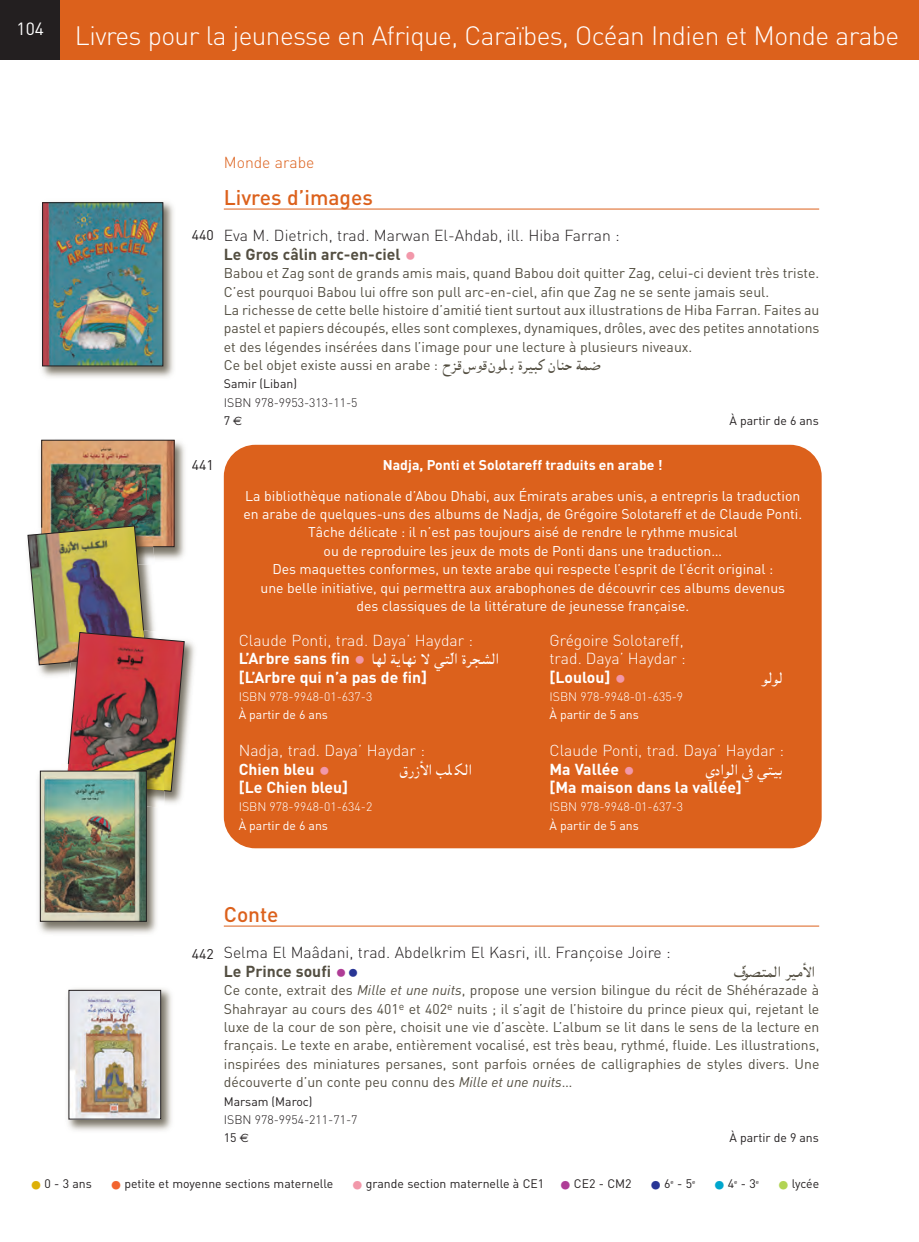
<style>
.page{position:relative;width:919px;height:1242px;background:#fff}
.page>*{position:absolute;margin:0;border:0;box-sizing:border-box;transform-origin:0 0}
.t1{font:300 26.25px "DIN";letter-spacing:-.02em;color:#fff}
.t2{font:500 21px "DIN";color:#dc611c}
.t3{font:17.5px "DIN";color:#fff}
.t4{font:300 15.75px/18.4px "DIN";color:#fff}
.t5{font:300 15.75px/18.4px "DIN";color:#231f20}
.t6{font:700 15.75px "DIN";color:#fff}
.t7{font:300 15.75px "DIN";color:#dc611c}
.t8{font:14px/18.4px "DIN";color:#534e41}
.t9{font:14px/18.4px "DIN";color:#fff;text-align:center}
.t10{font:14px "Arabic";color:#fff}
.t11{font:14px "DIN";color:#231f20}
.t12{font:300 12.25px/18.4px "DIN";color:#fff}
.t13{font:12.25px "DIN";color:#231f20}
.t14{font:300 12.25px/18.4px "DIN";color:#231f20}
.s1{font-weight:700;color:#534e41}
.s2{font-weight:700;font-size:24.5px;color:#f298aa}
.s3{font-family:"Arabic"}
.s4{font-weight:400}
.s5{font-family:"Euro Sans";font-weight:400;font-size:12.08px}
.s6{font-weight:700}
.s7{font-family:"DIN";font-weight:700;font-size:15.75px}
.s8{font-family:"DIN";font-weight:700;font-size:24.5px;color:#f298aa}
.s9{font-weight:700;font-size:24.5px;color:#af3d96}
.s10{font-weight:700;font-size:24.5px;color:#293695}
.s11{font-style:italic}
.s12{font-size:26.25px;color:#ddb008}
.s13{font-size:26.25px;color:#f2642f}
.s14{font-size:26.25px;color:#f298aa}
.s15{font-size:26.25px;color:#af3d96}
.s16{font-size:26.25px;color:#293695}
.s17{font-size:26.25px;color:#00a6cd}
.s18{font-size:26.25px;color:#b2d454}
</style>
<div class="page">
<div style="left:224px;top:445px;width:598px;height:403px;background:#dc611c;border-radius:32px"></div>
<hr style="left:918px;top:0;width:1px;height:60px;background:#dc611c">
<div style="left:0;top:0;width:918px;height:60px;background:#dc611c"></div>
<div style="left:0;top:0;width:60px;height:60px;background:#231f20"></div>
<hr style="left:224px;top:209px;width:595px;height:1px;background:#dc611c">
<hr style="left:224px;top:925px;width:595px;height:1px;background:#dc611c">
<img style="left:41px;top:201px;width:133px;height:177px">
<img style="left:44px;top:205px;width:117px;height:159px">
<div style="left:42px;top:203px;width:121px;height:163px;border:1px solid #231f20"></div>
<img style="left:40px;top:439px;width:145px;height:113px">
<img style="left:44px;top:442px;width:128px;height:84px">
<div style="left:42px;top:440px;width:132px;height:106px;border:1px solid #231f20"></div>
<img style="left:42px;top:518px;width:111px;height:8px">
<img style="left:164px;top:640px;width:31px;height:164px">
<img style="left:28px;top:526px;width:156px;height:265px">
<img style="left:33px;top:763px;width:124px;height:171px">
<img style="left:59px;top:763px;width:105px;height:45px">
<img style="left:67px;top:763px;width:97px;height:27px">
<img style="left:42px;top:773px;width:102px;height:146px">
<div style="left:40px;top:771px;width:106px;height:150px;border:1px solid #231f20"></div>
<img style="left:67px;top:988px;width:105px;height:143px">
<img style="left:71px;top:992px;width:88px;height:125px">
<div style="left:69px;top:990px;width:92px;height:129px;border:1px solid #231f20"></div>
<p class="t3" style="left:17px;top:19px;width:29px">104</p>
<p class="t1" style="left:75px;top:20px;width:826px">Livres pour la jeunesse en Afrique, Caraïbes, Océan Indien et Monde arabe</p>
<p class="t11" style="left:192px;top:227px;width:23px">440</p>
<p class="t7" style="left:224px;top:153px;width:92px">Monde arabe</p>
<p class="t2" style="left:224px;top:185px;width:151px">Livres d’images</p>
<p class="t5" style="left:224px;top:227px;width:398px">Eva M. Dietrich, trad. Marwan El-Ahdab, ill. Hiba Farran :<br><span class="s1">Le Gros câlin arc-en-ciel</span> <span class="s2">•</span></p>
<p class="t8" style="left:224px;top:264px;width:597px">Babou et Zag sont de grands amis mais, quand Babou doit quitter Zag, celui-ci devient très triste.<br>C’est pourquoi Babou lui offre son pull arc-en-ciel, afin que Zag ne se sente jamais seul.<br>La richesse de cette belle histoire d’amitié tient surtout aux illustrations de Hiba Farran. Faites au pastel et papiers découpés, elles sont complexes, dynamiques, drôles, avec des petites annotations et des légendes insérées dans l’image pour une lecture à plusieurs niveaux.<br>Ce bel objet existe aussi en arabe : <span class="s3">`l@ pË@ ÆÌ% I ÑjÎJ· ÆBÄY ÒÀy</span></p>
<p class="t14" style="left:224px;top:375px;width:135px"><span class="s4">Samir (Liban)<br></span>ISBN 978-9953-313-11-5<br><span class="s4">7</span> <span class="s5">€</span></p>
<p class="t13" style="left:730px;top:414px;width:91px">À partir de 6 ans</p>
<p class="t11" style="left:192px;top:456px;width:23px">441</p>
<p class="t9" style="left:245px;top:450px;width:557px;line-height:30.6px"><span class="s6">Nadja, Ponti et Solotareff traduits en arabe !<br></span>La bibliothèque nationale d’Abou Dhabi, aux Émirats arabes unis, a entrepris la traduction</p>
<p class="t9" style="left:243px;top:505px;width:560px">en arabe de quelques-uns des albums de Nadja, de Grégoire Solotareff et de Claude Ponti.<br>Tâche délicate : il n’est pas toujours aisé de rendre le rythme musical<br>ou de reproduire les jeux de mots de Ponti dans une traduction…<br>Des maquettes conformes, un texte arabe qui respecte l’esprit de l’écrit original :<br>une belle initiative, qui permettra aux arabophones de découvrir ces albums devenus<br>des classiques de la littérature de jeunesse française.</p>
<p class="t4" style="left:239px;top:631px;width:236px">Claude Ponti, trad. Daya’ Haydar :</p>
<p class="t10" style="left:239px;top:651px;width:261px"><span class="s7">L’Arbre sans fin</span> <span class="s8">•</span> BÈ» ÒÍBÈÃ Ü ÏNé»A ÑjVr»A</p>
<p class="t6" style="left:239px;top:668px;width:190px">[L’Arbre qui n’a pas de fin]</p>
<p class="t12" style="left:239px;top:687px;width:135px">ISBN 978-9948-01-637-3<br><span class="s4">À partir de 6 ans</span></p>
<p class="t4" style="left:239px;top:741px;width:188px">Nadja, trad. Daya’ Haydar :<br><span class="s6">Chien bleu</span> <span class="s2">•</span></p>
<p class="t10" style="left:400px;top:761px;width:73px">¶ik&amp;A K% ¸»A</p>
<p class="t6" style="left:239px;top:778px;width:111px">[Le Chien bleu]</p>
<p class="t12" style="left:239px;top:797px;width:135px">ISBN 978-9948-01-634-2<br><span class="s4">À partir de 6 ans</span></p>
<p class="t4" style="left:549px;top:631px;width:138px">Grégoire Solotareff, trad. Daya’ Haydar : <span class="s6">[Loulou]</span> <span class="s2">•</span></p>
<p class="t10" style="left:761px;top:669px;width:22px">Ì»Ì»</p>
<p class="t12" style="left:549px;top:687px;width:135px">ISBN 978-9948-01-635-9<br><span class="s4">À partir de 5 ans</span></p>
<p class="t4" style="left:549px;top:741px;width:236px">Claude Ponti, trad. Daya’ Haydar :<br><span class="s6">Ma Vallée</span> <span class="s2">•</span></p>
<p class="t10" style="left:706px;top:761px;width:78px">-eAÌ»A Ÿ ÏNÎI</p>
<p class="t6" style="left:549px;top:778px;width:194px">[Ma maison dans la vallée]</p>
<p class="t12" style="left:549px;top:797px;width:135px">ISBN 978-9948-01-637-3<br><span class="s4">À partir de 5 ans</span></p>
<p class="t11" style="left:192px;top:946px;width:23px">442</p>
<p class="t2" style="left:224px;top:902px;width:56px">Conte</p>
<p class="t5" style="left:224px;top:943px;width:448px">Selma El Maâdani, trad. Abdelkrim El Kasri, ill. Françoise Joire :<br><span class="s1">Le Prince soufi</span> <span class="s9">•</span><span class="s10">•</span></p>
<p class="t8" style="left:224px;top:962px;width:597px;text-indent:510px"><span class="s3">+éÌvNÀ»A jÎ¿&amp;A </span>Ce conte, extrait des <span class="s11">Mille et une nuits</span>, propose une version bilingue du récit de Shéhérazade à Shahrayar au cours des 401<sup>e</sup> et 402<sup>e</sup> nuits ; il s’agit de l’histoire du prince pieux qui, rejetant le luxe de la cour de son père, choisit une vie d’ascète. L’album se lit dans le sens de la lecture en français. Le texte en arabe, entièrement vocalisé, est très beau, rythmé, fluide. Les illustrations, inspirées des miniatures persanes, sont parfois ornées de calligraphies de styles divers. Une découverte d’un conte peu connu des <span class="s11">Mille et une nuits</span>…</p>
<p class="t14" style="left:224px;top:1091px;width:135px"><span class="s4">Marsam (Maroc)<br></span>ISBN 978-9954-211-71-7<br><span class="s4">15</span> <span class="s5">€</span></p>
<p class="t13" style="left:730px;top:1130px;width:91px">À partir de 9 ans</p>
<p class="t13" style="left:29px;top:1176px;width:668px"><span class="s12">•</span>0 - 3 ans <span class="s13">•</span>petite et moyenne sections maternelle <span class="s14">•</span>grande section maternelle à CE1 <span class="s15">•</span>CE2 - CM2 <span class="s16">•</span>6<sup>e</sup> - 5<sup>e</sup></p>
<p class="t13" style="left:712px;top:1176px;width:48px"><span class="s17">•</span>4<sup>e</sup> - 3<sup>e</sup></p>
<p class="t13" style="left:776px;top:1176px;width:44px"><span class="s18">•</span>lycée</p>
</div>
